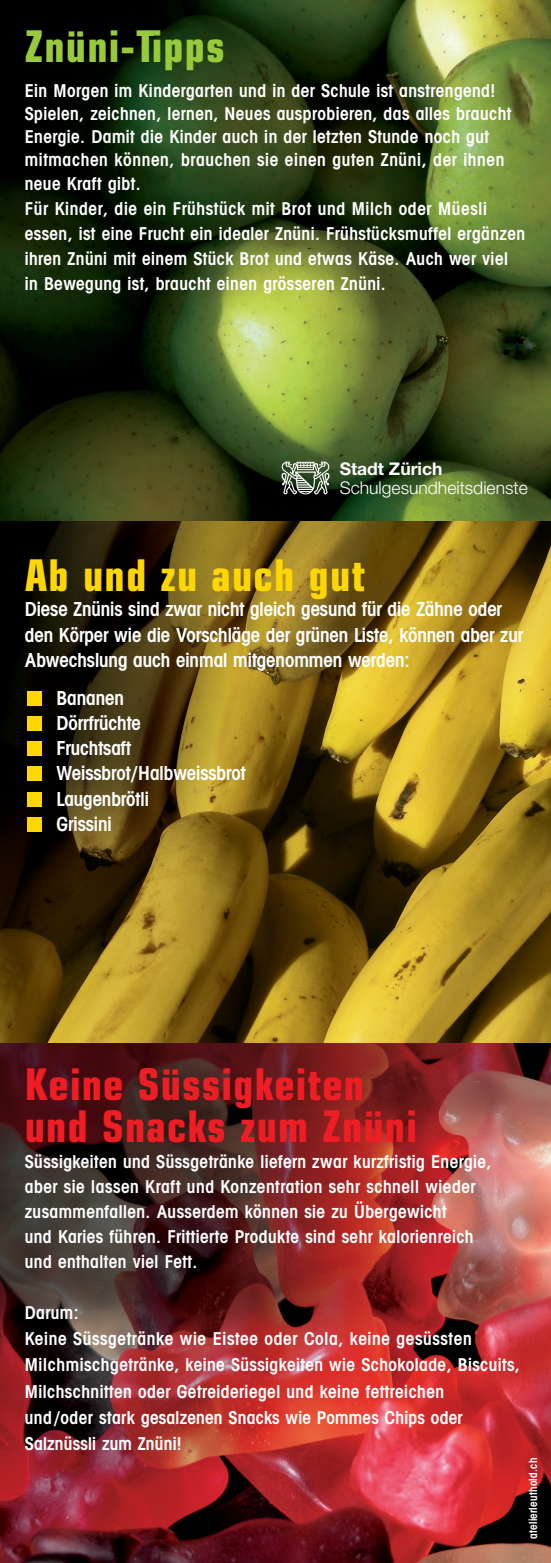
<style>
.page{position:relative;width:551px;height:1563px;background:#fff}
.page>*{position:absolute;margin:0;border:0;box-sizing:border-box;transform-origin:0 0}
.t1{font:700 condensed 43.75px/42px "Eurostile";letter-spacing:.025em;color:#ee1e24}
.t2{font:700 condensed 43.75px "Eurostile";letter-spacing:.025em;color:#fed702}
.t3{font:700 condensed 43.75px "Eurostile";letter-spacing:.025em;color:#99ca3b}
.t4{font:600 condensed 21px/25.2px "Avant Gard EF";color:#fff}
.t5{font:600 condensed 19.25px/25.2px "Avant Gard EF";letter-spacing:.025em;color:#fff}
.t6{font:300 17.5px "Helvetica Neue";color:#fff}
.t7{font:700 17.5px "Helvetica Neue";color:#fff}
.t8{font:600 condensed 12.25px "Avant Gard EF";letter-spacing:.025em;color:#fff}
</style>
<div class="page">
<img style="left:0;top:0;width:551px;height:1563px">
<h1 class="t3" style="left:25px;top:30px;width:202px">Znüni-Tipps</h1>
<p class="t5" style="left:25px;top:80px;width:488px;line-height:23.1px">Ein Morgen im Kindergarten und in der Schule ist anstrengend!<br>Spielen, zeichnen, lernen, Neues ausprobieren, das alles braucht Energie. Damit die Kinder auch in der letzten Stunde noch gut mitmachen können, brauchen sie einen guten Znüni, der ihnen neue Kraft gibt.</p>
<p class="t5" style="left:25px;top:197px;width:501px">Für Kinder, die ein Frühstück mit Brot und Milch oder Müesli essen, ist eine Frucht ein idealer Znüni. Frühstücksmuffel ergänzen ihren Znüni mit einem Stück Brot und etwas Käse. Auch wer viel in Bewegung ist, braucht einen grösseren Znüni.</p>
<p class="t7" style="left:339px;top:462px;width:104px">Stadt Zürich</p>
<p class="t6" style="left:339px;top:481px;width:189px">Schulgesundheitsdienste</p>
<h1 class="t2" style="left:25px;top:559px;width:342px">Ab und zu auch gut</h1>
<p class="t4" style="left:25px;top:598px;width:499px">Diese Znünis sind zwar nicht gleich gesund für die Zähne oder den Körper wie die Vorschläge der grünen Liste, können aber zur<br>Abwechslung auch einmal mitgenommen werden:</p>
<p class="t4" style="left:56px;top:686px;width:191px">Bananen<br>Dörrfrüchte<br>Fruchtsaft<br>Weissbrot/Halbweissbrot<br>Laugenbrötli<br>Grissini</p>
<h1 class="t1" style="left:25px;top:1067px;width:393px">Keine Süssigkeiten und Snacks zum Znüni</h1>
<p class="t5" style="left:25px;top:1149px;width:468px">Süssigkeiten und Süssgetränke liefern zwar kurzfristig Energie, aber sie lassen Kraft und Konzentration sehr schnell wieder zusammenfallen. Ausserdem können sie zu Übergewicht<br>und Karies führen. Frittierte Produkte sind sehr kalorienreich und enthalten viel Fett.</p>
<p class="t5" style="left:25px;top:1300px;width:496px;line-height:26.2px">Darum:<br>Keine Süssgetränke wie Eistee oder Cola, keine gesüssten Milchmischgetränke, keine Süssigkeiten wie Schokolade, Biscuits, Milchschnitten oder Getreideriegel und keine fettreichen<br>und/oder stark gesalzenen Snacks wie Pommes Chips oder Salznüssli zum Znüni!</p>
<p class="t8" style="left:528px;top:1539px;width:83px;rotate:-90deg">atelierleuthold.ch</p>
</div>
